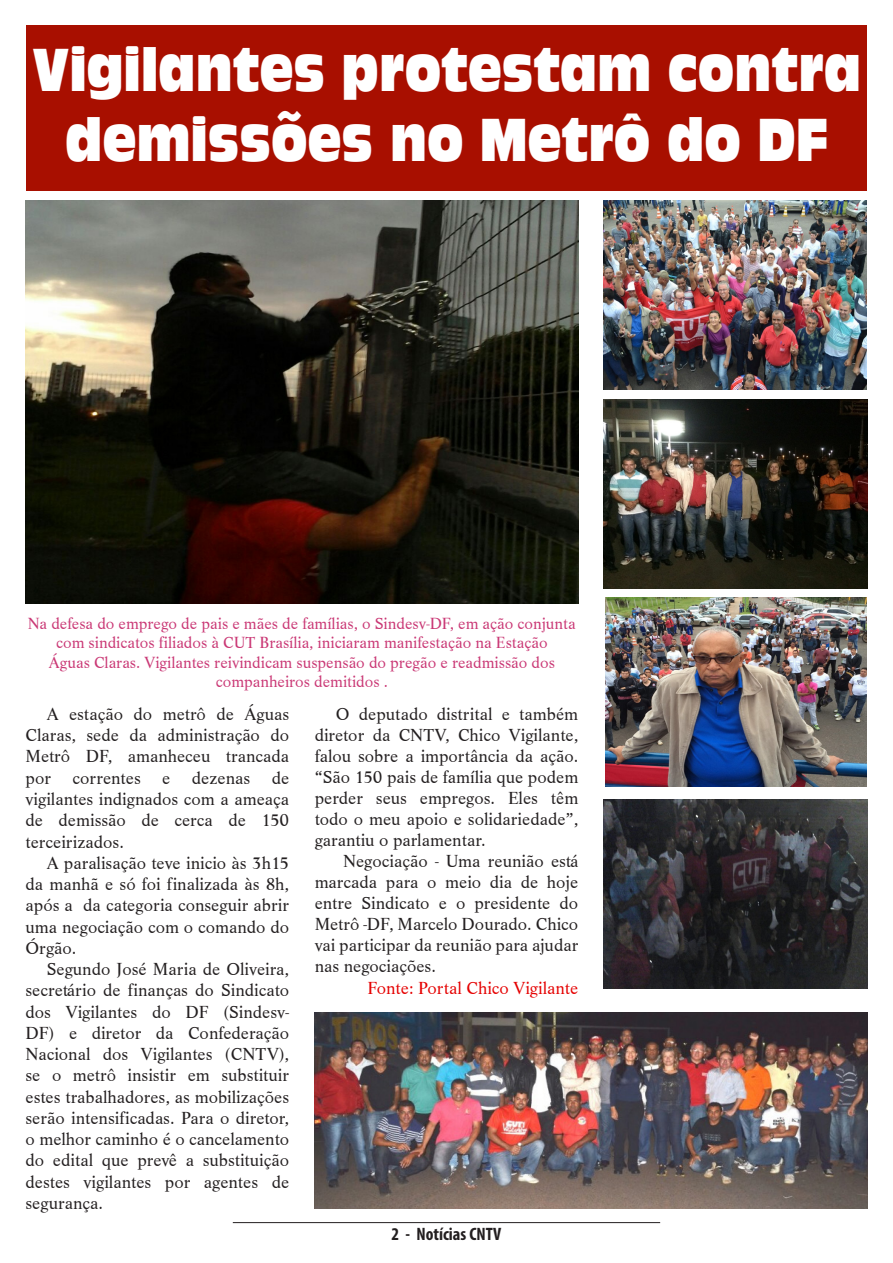
<style>
.page{position:relative;width:893px;height:1263px;background:#fff}
.page>*{position:absolute;margin:0;border:0;box-sizing:border-box;transform-origin:0 0}
.t1{font:56.25px/70.5px "Antique Olive Compact";color:#fff;text-align:center;scale:.8 1}
.t2{font:18px/21.3px "Life T";color:#231f20;text-align:justify}
.t3{font:18px "Life T";color:#e50000}
.t4{font:700 condensed 18px "Myriad Pro";color:#231f20}
.t5{font:16.65px/19.5px "Life T";color:#bc0250;text-align:center}
</style>
<div class="page">
<hr style="left:233px;top:1222px;width:427px;height:1px;background:#231f20">
<div style="left:26px;top:26px;width:841px;height:165px;background:#a80f00"></div>
<img style="left:603px;top:201px;width:264px;height:189px">
<img style="left:315px;top:1012px;width:552px;height:197px">
<img style="left:26px;top:201px;width:552px;height:403px">
<img style="left:604px;top:399px;width:263px;height:189px">
<img style="left:606px;top:597px;width:261px;height:190px">
<img style="left:603px;top:799px;width:264px;height:190px">
<p class="t1" style="left:32px;top:34px;width:1038px">Vigilantes protestam contra demissões no Metrô do DF</p>
<p class="t5" style="left:28px;top:614px;width:550px">Na defesa do emprego de pais e mães de famílias, o Sindesv-DF, em ação conjunta com sindicatos filiados à CUT Brasília, iniciaram manifestação na Estação<br>Águas Claras. Vigilantes reivindicam suspensão do pregão e readmissão dos companheiros demitidos .</p>
<p class="t2" style="left:26px;top:703px;width:265px;text-indent:21px">A estação do metrô de Águas Claras, sede da administração do Metrô DF, amanheceu trancada por correntes e dezenas de vigilantes indignados com a ameaça de demissão de cerca de 150 terceirizados.</p>
<p class="t2" style="left:26px;top:852px;width:265px;text-indent:21px">A paralisação teve inicio às 3h15 da manhã e só foi finalizada às 8h, após a da categoria conseguir abrir uma negociação com o comando do Órgão.</p>
<p class="t2" style="left:26px;top:959px;width:265px;text-indent:21px">Segundo José Maria de Oliveira, secretário de finanças do Sindicato dos Vigilantes do DF (Sindesv-DF) e diretor da Confederação Nacional dos Vigilantes (CNTV), se o metrô insistir em substituir estes trabalhadores, as mobilizações serão intensificadas. Para o diretor, o melhor caminho é o cancelamento do edital que prevê a substituição destes vigilantes por agentes de segurança.</p>
<p class="t2" style="left:315px;top:704px;width:265px;text-indent:21px">O deputado distrital e também diretor da CNTV, Chico Vigilante, falou sobre a importância da ação. “São 150 pais de família que podem perder seus empregos. Eles têm todo o meu apoio e solidariedade”, garantiu o parlamentar.</p>
<p class="t2" style="left:315px;top:851px;width:265px;text-indent:29px">Negociação - Uma reunião está marcada para o meio dia de hoje entre Sindicato e o presidente do Metrô -DF, Marcelo Dourado. Chico vai participar da reunião para ajudar nas negociações.</p>
<p class="t3" style="left:367px;top:978px;width:212px">Fonte: Portal Chico Vigilante</p>
<p class="t4" style="left:392px;top:1223px;width:111px">2 - Notícias CNTV</p>
</div>
